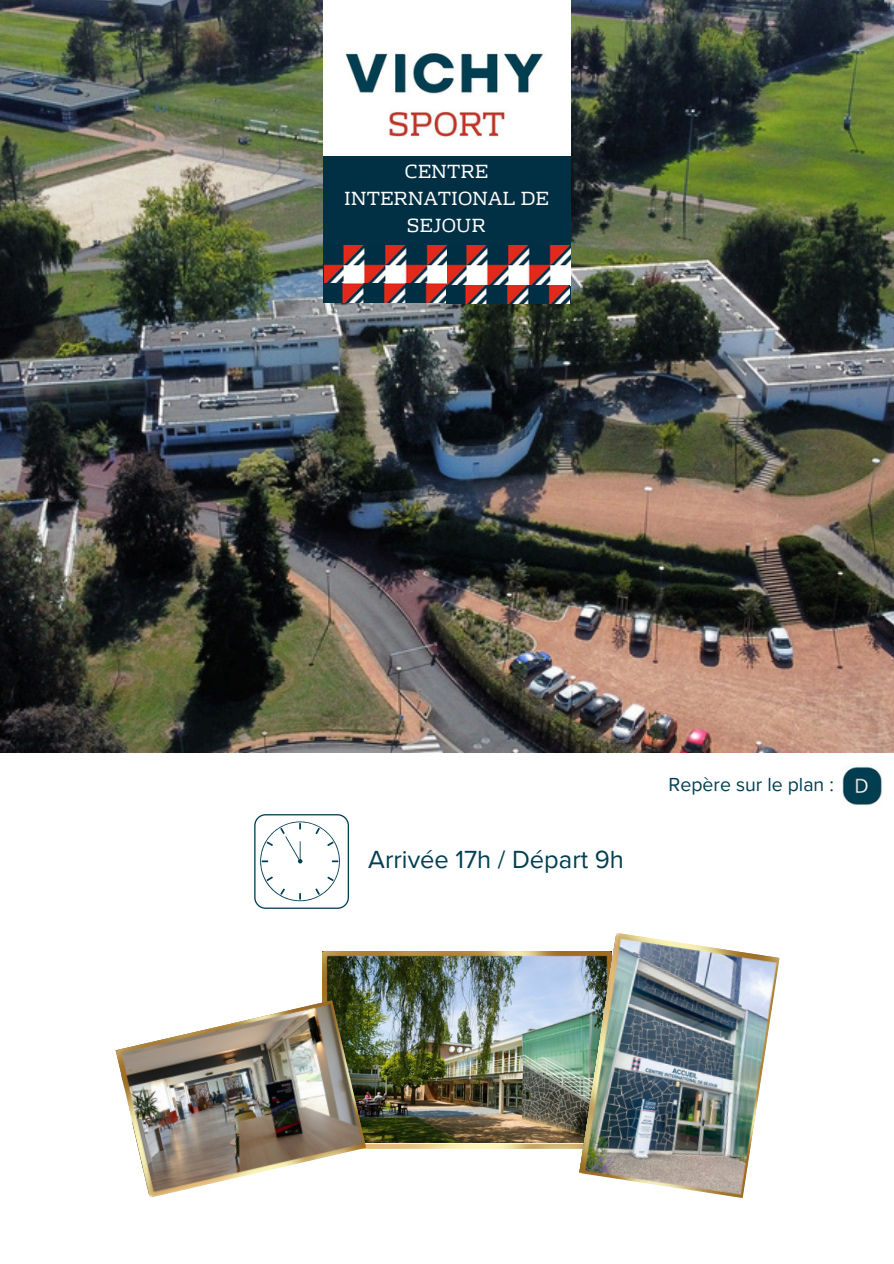
<style>
.page{position:relative;width:894px;height:1264px;background:#fff}
.page>*{position:absolute;margin:0;border:0;box-sizing:border-box;transform-origin:0 0}
.t1{font:25.5px "Proxima Nova";color:#003e51}
.t2{font:19.65px/27px "Rhodium Libre";color:#fff;text-align:center}
.t3{font:19.5px "Proxima Nova";color:#003e51}
</style>
<div class="page">
<img style="left:0;top:0;width:893px;height:753px">
<svg style="left:254px;top:814px;width:95px;height:94px"></svg>
<img style="left:323px;top:951px;width:255px;height:197px">
<img style="left:116px;top:1000px;width:250px;height:197px">
<img style="left:578px;top:932px;width:201px;height:266px">
<div style="left:323px;top:0;width:247px;height:156px;background:#fff"></div>
<img style="left:345px;top:53px;width:198px;height:85px">
<div style="left:323px;top:156px;width:247px;height:147px;background:#013044"></div>
<img style="left:324px;top:245px;width:246px;height:58px">
<img style="left:842px;top:765px;width:40px;height:41px">
<p class="t2" style="left:344px;top:158px;width:206px">CENTRE<br>INTERNATIONAL DE<br>SEJOUR</p>
<p class="t1" style="left:368px;top:844px;width:257px">Arrivée 17h / Départ 9h</p>
<p class="t3" style="left:668px;top:772px;width:167px">Repère sur le plan :</p>
</div>
